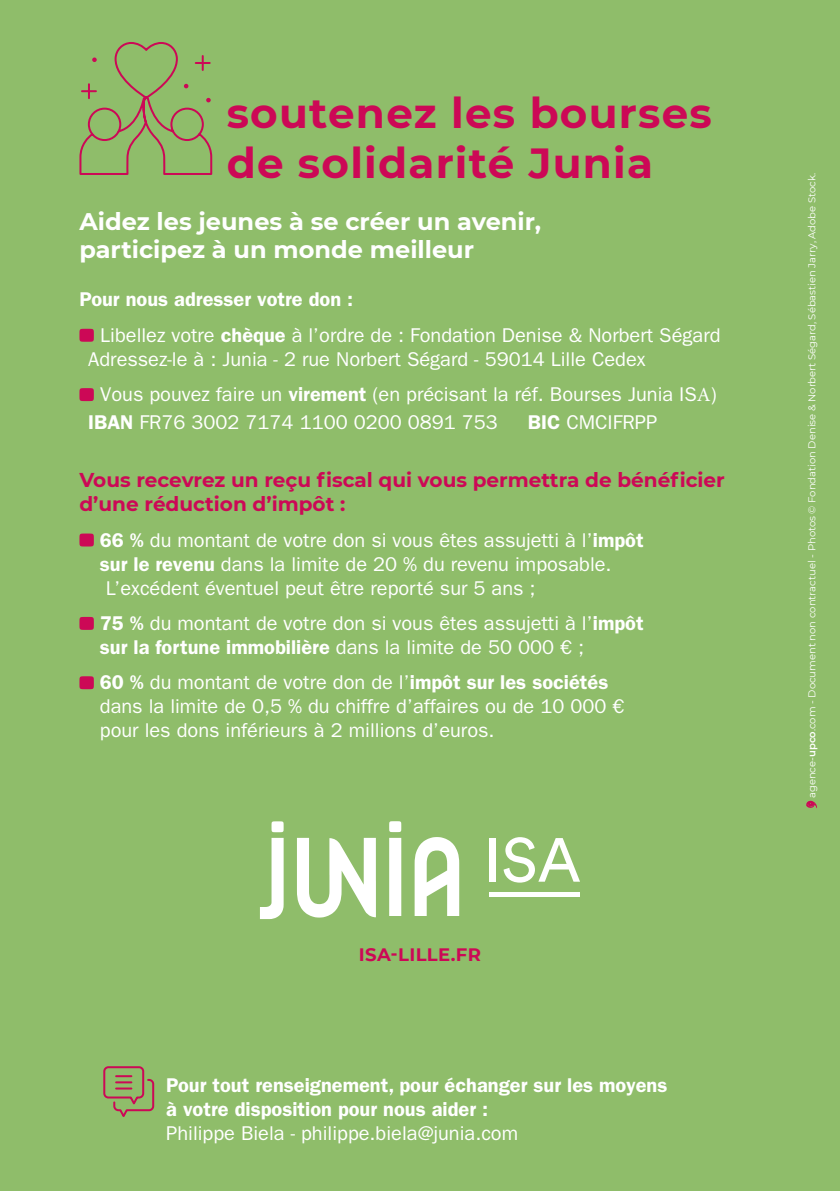
<style>
.page{position:relative;width:840px;height:1191px;background:#fff}
.page>*{position:absolute;margin:0;border:0;box-sizing:border-box;transform-origin:0 0}
.t1{font:700 42px/50.4px "Montserrat";letter-spacing:.03em;color:#cc0856}
.t2{font:700 24px/28.8px "Montserrat";color:#fff}
.t3{font:20px/24px "ITC Franklin Gothic Std";color:#fff}
.t4{font:600 20px/24px "ITC Franklin Gothic Std";color:#fff}
.t5{font:700 20px/24px "Montserrat";color:#cc0856}
.t6{font:700 18px "Montserrat";letter-spacing:.02em;color:#cc0856}
.t7{font:10px "Montserrat";color:#fff}
.s1{font-weight:600}
.s2{font-family:"Minion Pro"}
</style>
<div class="page">
<div style="left:0;top:0;width:839px;height:1191px;background:#8fbd6a"></div>
<svg style="left:79px;top:42px;width:134px;height:133px"></svg>
<svg style="left:79px;top:329px;width:15px;height:13px"></svg>
<svg style="left:79px;top:388px;width:15px;height:13px"></svg>
<svg style="left:79px;top:533px;width:15px;height:13px"></svg>
<svg style="left:79px;top:617px;width:15px;height:13px"></svg>
<svg style="left:79px;top:676px;width:15px;height:13px"></svg>
<svg style="left:103px;top:1066px;width:52px;height:51px"></svg>
<svg style="left:389px;top:821px;width:12px;height:95px"></svg>
<svg style="left:414px;top:837px;width:45px;height:79px"></svg>
<svg style="left:260px;top:821px;width:23px;height:98px"></svg>
<svg style="left:297px;top:838px;width:79px;height:79px"></svg>
<div style="left:489px;top:838px;width:6px;height:43px;background:#fff"></div>
<svg style="left:503px;top:837px;width:76px;height:45px"></svg>
<hr style="left:489px;top:892px;width:90px;height:4px;background:#fff">
<svg style="left:806px;top:800px;width:10px;height:8px"></svg>
<h1 class="t1" style="left:226px;top:85px;width:486px">soutenez les bourses de solidarité Junia</h1>
<p class="t2" style="left:79px;top:205px;width:463px">Aidez les jeunes à se créer un avenir, participez à un monde meilleur</p>
<p class="t3" style="left:100px;top:282px;width:621px;line-height:35.4px;text-indent:-21px"><span class="s1">Pour nous adresser votre don :<br></span>Libellez votre <span class="s1">chèque</span> à l’ordre de : Fondation Denise &amp; Norbert Ségard</p>
<p class="t3" style="left:100px;top:342px;width:617px;line-height:34.8px;text-indent:-12px">Adressez-le à : Junia - 2 rue Norbert Ségard - 59014 Lille Cedex<br>Vous pouvez faire un <span class="s1">virement</span> (en précisant la réf. Bourses Junia IS<span class="s2">A</span>)</p>
<p class="t3" style="left:88px;top:410px;width:411px"><span class="s1">IBAN</span> FR76 3002 7174 1100 0200 0891 753</p>
<p class="t3" style="left:527px;top:410px;width:131px"><span class="s1">BIC</span> CMCIFRPP</p>
<p class="t5" style="left:79px;top:467px;width:646px">Vous recevrez un reçu fiscal qui vous permettra de bénéficier d’une réduction d’impôt :</p>
<p class="t3" style="left:100px;top:528px;width:545px"><span class="s1">66 %</span> du montant de votre don si vous êtes assujetti à l’<span class="s1">impôt</span></p>
<p class="t3" style="left:100px;top:552px;width:513px"><span class="s1">sur le revenu</span> dans la limite de 20 % du revenu imposable.</p>
<p class="t3" style="left:106px;top:576px;width:431px">L’excédent éventuel peut être reporté sur 5 ans ;</p>
<p class="t3" style="left:100px;top:611px;width:545px"><span class="s1">75 %</span> du montant de votre don si vous êtes assujetti à l’<span class="s1">impôt sur la fortune immobilière</span> dans la limite de 50 000 € ;</p>
<p class="t3" style="left:100px;top:670px;width:526px"><span class="s1">60 %</span> du montant de votre don de l’<span class="s1">impôt sur les sociétés </span>dans la limite de 0,5 % du chiffre d’affaires ou de 10 000 € pour les dons inférieurs à 2 millions d’euros.</p>
<p class="t6" style="left:359px;top:941px;width:123px">ISA-LILLE.FR</p>
<p class="t4" style="left:166px;top:1073px;width:502px">Pour tout renseignement, pour échanger sur les moyens à votre disposition pour nous aider :</p>
<p class="t3" style="left:166px;top:1121px;width:353px">Philippe Biela - philippe.biela@junia.com</p>
<p class="t7" style="left:804px;top:798px;width:626px;rotate:-90deg">agence-<span class="s1">upco</span>.com - Document non contractuel - Photos © Fondation Denise &amp; Norbert Ségard, Sébastien Jarry, Adobe Stock.</p>
</div>
